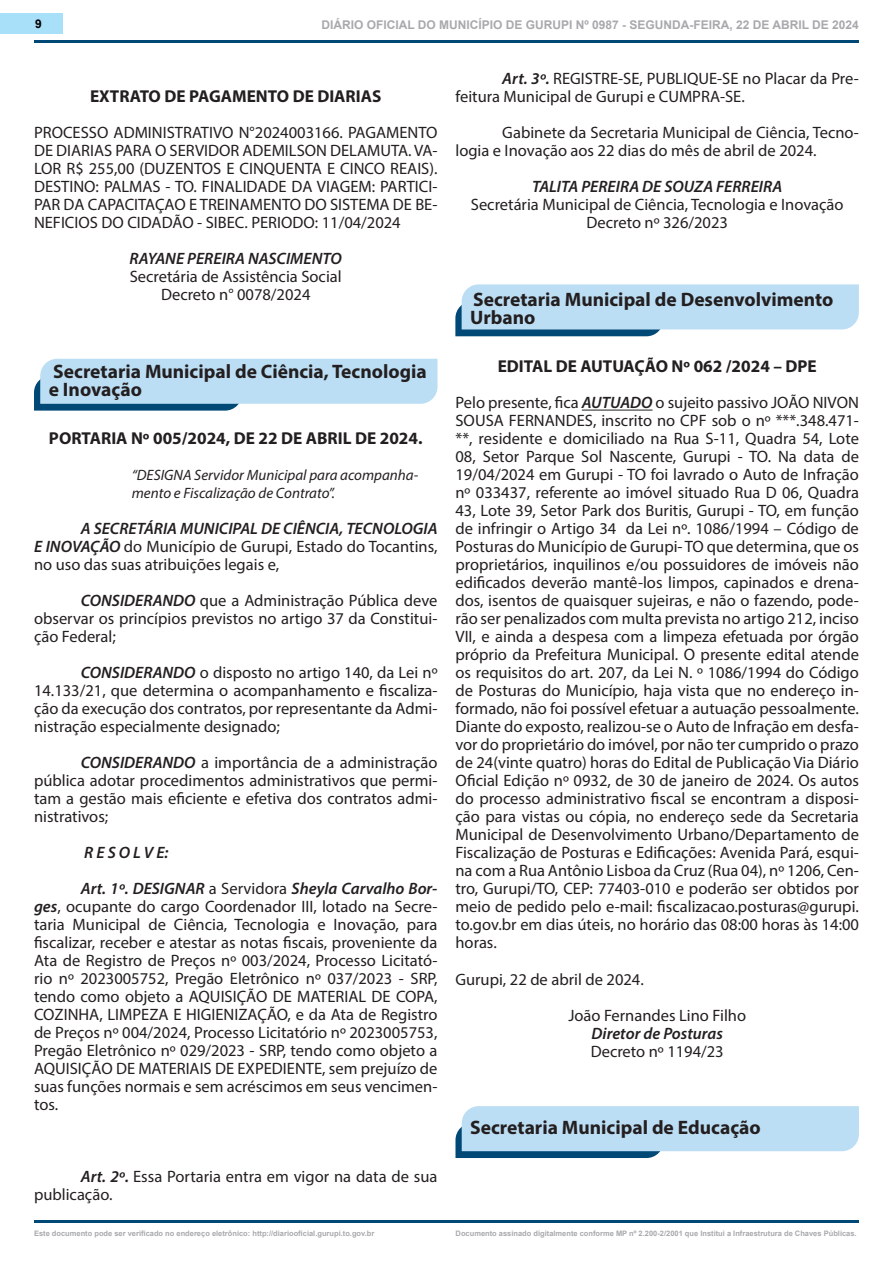
<style>
.page{position:relative;width:893px;height:1263px;background:#fff}
.page>*{position:absolute;margin:0;border:0;box-sizing:border-box;transform-origin:0 0}
.titul{font:700 19.5px/18px "Myriad Pro";color:#231f20}
.proto{font:700 17.25px "Myriad Pro";color:#231f20}
.texto_-_EXTRATO{font:16.5px/18px "Myriad Pro";color:#231f20;text-align:justify}
.TEXTO{font:16.5px/18px "Myriad Pro";color:#231f20;text-align:justify}
.TEXTO_CENTRO{font:16.5px "Myriad Pro";color:#231f20}
.TEXTO_CENTRO-2{font:italic 600 16.5px "Myriad Pro";color:#231f20}
.TEXTO-2{font:italic 600 16.5px "Myriad Pro";color:#231f20}
.EMENTA{font:italic 15px/18px "Myriad Pro";color:#231f20}
.t1{font:700 12px "Arial";color:#a8a9ad}
.t2{font:700 12px "Arial";color:#000001}
.t3{font:700 7.5px "Arial";color:#a8a9ad}
.s1{font-weight:600;font-style:italic}
</style>
<div class="page">
<div style="left:0;top:13px;width:62px;height:21px;background:#a8dff9"></div>
<hr style="left:34px;top:1220px;width:825px;height:3px;background:#004876">
<hr style="left:34px;top:40px;width:825px;height:3px;background:#004876">
<svg style="left:34px;top:359px;width:403px;height:52px;background:#b4d6eb"></svg>
<hr style="left:582px;top:410px;width:70px;height:1px;background:#231f20">
<svg style="left:455px;top:284px;width:404px;height:52px;background:#b4d6ec"></svg>
<svg style="left:455px;top:1106px;width:404px;height:52px;background:#b4d6eb"></svg>
<p class="t2" style="left:35px;top:15px;width:8px">9</p>
<p class="t1" style="left:321px;top:16px;width:539px">DIÁRIO OFICIAL DO MUNICÍPIO DE GURUPI Nº 0987 - SEGUNDA-FEIRA, 22 DE ABRIL DE 2024</p>
<p class="proto" style="left:90px;top:85px;width:293px">EXTRATO DE PAGAMENTO DE DIARIAS</p>
<p class="texto_-_EXTRATO" style="left:34px;top:123px;width:405px">PROCESSO ADMINISTRATIVO N°2024003166. PAGAMENTO DE DIARIAS PARA O SERVIDOR ADEMILSON DELAMUTA. VA-LOR R$ 255,00 (DUZENTOS E CINQUENTA E CINCO REAIS).<br>DESTINO: PALMAS - TO. FINALIDADE DA VIAGEM: PARTICI-PAR DA CAPACITAÇAO E TREINAMENTO DO SISTEMA DE BE-NEFICIOS DO CIDADÃO - SIBEC. PERIODO: 11/04/2024</p>
<p class="TEXTO_CENTRO-2" style="left:130px;top:248px;width:214px">RAYANE PEREIRA NASCIMENTO</p>
<p class="TEXTO_CENTRO" style="left:130px;top:266px;width:213px">Secretária de Assistência Social</p>
<p class="TEXTO_CENTRO" style="left:161px;top:284px;width:151px">Decreto n° 0078/2024</p>
<p class="titul" style="left:49px;top:362px;width:379px">Secretaria Municipal de Ciência, Tecnologia e Inovação</p>
<p class="proto" style="left:49px;top:427px;width:375px">PORTARIA Nº 005/2024, DE 22 DE ABRIL DE 2024.</p>
<p class="EMENTA" style="left:132px;top:466px;width:288px">“DESIGNA Servidor Municipal para acompanha&shy;mento e Fiscalização de Contrato”.</p>
<p class="TEXTO" style="left:34px;top:519px;width:405px;text-indent:47px"><span class="s1">A SECRETÁRIA MUNICIPAL DE CIÊNCIA, TECNOLOGIA E INOVAÇÃO</span> do Município de Gurupi, Estado do Tocantins, no uso das suas atribuições legais e,</p>
<p class="TEXTO" style="left:34px;top:591px;width:405px;text-indent:47px"><span class="s1">CONSIDERANDO</span> que a Administração Pública deve observar os princípios previstos no artigo 37 da Constitui&shy;ção Federal;</p>
<p class="TEXTO" style="left:34px;top:663px;width:405px;text-indent:47px"><span class="s1">CONSIDERANDO</span> o disposto no artigo 140, da Lei nº 14.133/21, que determina o acompanhamento e fiscaliza&shy;ção da execução dos contratos, por representante da Admi&shy;nistração especialmente designado;</p>
<p class="TEXTO" style="left:34px;top:753px;width:405px;text-indent:47px"><span class="s1">CONSIDERANDO</span> a importância de a administração pública adotar procedimentos administrativos que permi&shy;tam a gestão mais eficiente e efetiva dos contratos admi&shy;nistrativos;</p>
<p class="TEXTO-2" style="left:84px;top:842px;width:86px">R E S O L V E:</p>
<p class="TEXTO" style="left:34px;top:879px;width:405px;text-indent:47px"><span class="s1">Art. 1º. DESIGNAR</span> a Servidora <span class="s1">Sheyla Carvalho Bor&shy;ges</span>, ocupante do cargo Coordenador III, lotado na Secre&shy;taria Municipal de Ciência, Tecnologia e Inovação, para fiscalizar, receber e atestar as notas fiscais, proveniente da Ata de Registro de Preços nº 003/2024, Processo Licitató&shy;rio nº 2023005752, Pregão Eletrônico nº 037/2023 - SRP, tendo como objeto a AQUISIÇÃO DE MATERIAL DE COPA, COZINHA, LIMPEZA E HIGIENIZAÇÃO, e da Ata de Registro de Preços nº 004/2024, Processo Licitatório nº 2023005753, Pregão Eletrônico nº 029/2023 - SRP, tendo como objeto a AQUISIÇÃO DE MATERIAIS DE EXPEDIENTE, sem prejuízo de suas funções normais e sem acréscimos em seus vencimen&shy;tos.</p>
<p class="TEXTO" style="left:34px;top:1167px;width:405px;text-indent:47px"><span class="s1">Art. 2º.</span> Essa Portaria entra em vigor na data de sua publicação.</p>
<p class="TEXTO" style="left:455px;top:70px;width:405px;text-indent:47px"><span class="s1">Art. 3º.</span> REGISTRE-SE, PUBLIQUE-SE no Placar da Pre&shy;feitura Municipal de Gurupi e CUMPRA-SE.</p>
<p class="TEXTO" style="left:455px;top:124px;width:405px;text-indent:47px">Gabinete da Secretaria Municipal de Ciência, Tecno&shy;logia e Inovação aos 22 dias do mês de abril de 2024.</p>
<p class="TEXTO_CENTRO-2" style="left:532px;top:176px;width:252px">TALITA PEREIRA DE SOUZA FERREIRA</p>
<p class="TEXTO_CENTRO" style="left:471px;top:195px;width:374px">Secretária Municipal de Ciência, Tecnologia e Inovação</p>
<p class="TEXTO_CENTRO" style="left:586px;top:213px;width:143px">Decreto nº 326/2023</p>
<p class="titul" style="left:470px;top:290px;width:365px">Secretaria Municipal de Desenvolvimento<br>Urbano</p>
<p class="proto" style="left:498px;top:355px;width:320px">EDITAL DE AUTUAÇÃO Nº 062 /2024 – DPE</p>
<p class="texto_-_EXTRATO" style="left:455px;top:394px;width:405px">Pelo presente, fica <span class="s1">AUTUADO</span> o sujeito passivo JOÃO NIVON SOUSA FERNANDES, inscrito no CPF sob o nº ***.348.471- **, residente e domiciliado na Rua S-11, Quadra 54, Lote 08, Setor Parque Sol Nascente, Gurupi - TO. Na data de 19/04/2024 em Gurupi - TO foi lavrado o Auto de Infração nº 033437, referente ao imóvel situado Rua D 06, Quadra 43, Lote 39, Setor Park dos Buritis, Gurupi - TO, em função de infringir o Artigo 34 da Lei nº. 1086/1994 – Código de Posturas do Município de Gurupi- TO que determina, que os proprietários, inquilinos e/ou possuidores de imóveis não edificados deverão mantê-los limpos, capinados e drena&shy;dos, isentos de quaisquer sujeiras, e não o fazendo, pode&shy;rão ser penalizados com multa prevista no artigo 212, inciso VII, e ainda a despesa com a limpeza efetuada por órgão próprio da Prefeitura Municipal. O presente edital atende os requisitos do art. 207, da Lei N. º 1086/1994 do Código de Posturas do Município, haja vista que no endereço in&shy;formado, não foi possível efetuar a autuação pessoalmente.<br>Diante do exposto, realizou-se o Auto de Infração em desfa&shy;vor do proprietário do imóvel, por não ter cumprido o prazo de 24(vinte quatro) horas do Edital de Publicação Via Diário Oficial Edição nº 0932, de 30 de janeiro de 2024. Os autos do processo administrativo fiscal se encontram a disposi&shy;ção para vistas ou cópia, no endereço sede da Secretaria Municipal de Desenvolvimento Urbano/Departamento de Fiscalização de Posturas e Edificações: Avenida Pará, esqui&shy;na com a Rua Antônio Lisboa da Cruz (Rua 04), nº 1206, Cen&shy;tro, Gurupi/TO, CEP: 77403-010 e poderão ser obtidos por meio de pedido pelo e-mail: fiscalizacao.posturas@gurupi. to.gov.br em dias úteis, no horário das 08:00 horas às 14:00 horas.</p>
<p class="texto_-_EXTRATO" style="left:455px;top:970px;width:190px">Gurupi, 22 de abril de 2024.</p>
<p class="TEXTO_CENTRO" style="left:568px;top:1005px;width:179px">João Fernandes Lino Filho</p>
<p class="TEXTO_CENTRO-2" style="left:592px;top:1022px;width:133px">Diretor de Posturas</p>
<p class="TEXTO_CENTRO" style="left:591px;top:1041px;width:135px">Decreto nº 1194/23</p>
<p class="titul" style="left:470px;top:1118px;width:292px">Secretaria Municipal de Educação</p>
<p class="t3" style="left:34px;top:1228px;width:342px">Este documento pode ser verificado no endereço eletrônico: http://diariooficial.gurupi.to.gov.br</p>
<p class="t3" style="left:456px;top:1228px;width:403px">Documento assinado digitalmente conforme MP nº 2.200-2/2001 que Institui a Infraestrutura de Chaves Públicas.</p>
</div>
